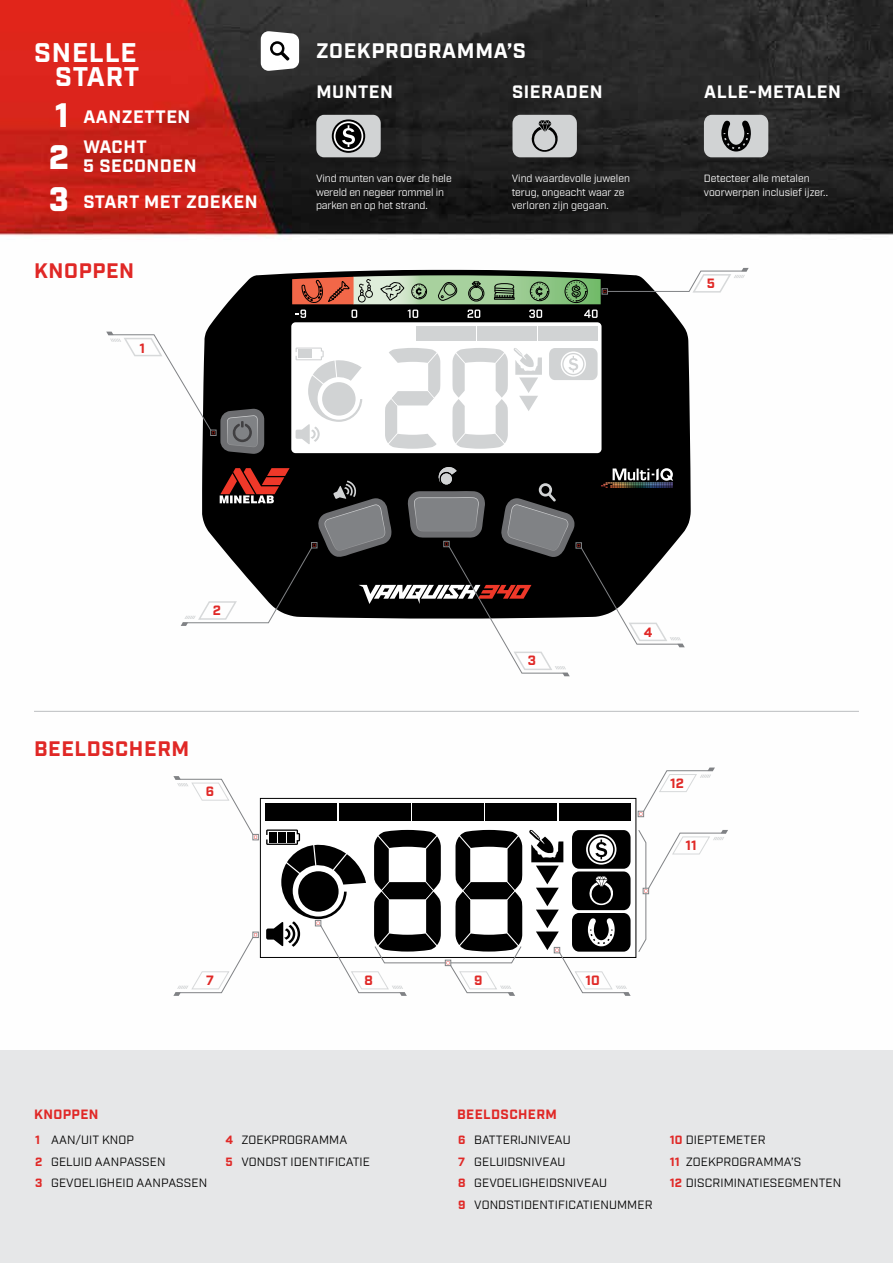
<style>
.page{position:relative;width:893px;height:1263px;background:#fff}
.page>*{position:absolute;margin:0;border:0;box-sizing:border-box;transform-origin:0 0}
.t1{font:900 33px/42px "Industry";color:#fff}
.t2{font:700 27px/24px "Industry";letter-spacing:.03em;color:#fff;text-align:right}
.t3{font:700 21px "Industry";letter-spacing:.03em;color:#e02826}
.t4{font:700 21px "Industry";letter-spacing:.03em;color:#fff}
.t5{font:700 18px/19.5px "Industry";letter-spacing:.03em;color:#fff}
.t6{font:700 13.5px "Industry";letter-spacing:.03em;color:#e02826}
.t7{font:12px/21.5px "Industry";letter-spacing:.01em;color:#000}
.t8{font:10.5px/13.5px "Industry";letter-spacing:-.005em;color:#fff}
.s1{font-weight:900;font-size:33px}
.s2{font-weight:700;color:#e02826}
</style>
<div class="page">
<img style="left:0;top:0;width:893px;height:958px">
<div style="left:0;top:1050px;width:893px;height:213px;background:#e6e7e8"></div>
<div style="left:260px;top:798px;width:376px;height:159px;background:#fff"></div>
<div style="left:260px;top:798px;width:376px;height:160px;border:1px solid #000"></div>
<div style="left:266px;top:803px;width:71px;height:18px;background:#000"></div>
<div style="left:339px;top:803px;width:71px;height:18px;background:#000"></div>
<div style="left:412px;top:803px;width:72px;height:18px;background:#000"></div>
<div style="left:486px;top:803px;width:71px;height:18px;background:#000"></div>
<div style="left:559px;top:803px;width:71px;height:18px;background:#000"></div>
<svg style="left:173px;top:776px;width:86px;height:64px"></svg>
<svg style="left:173px;top:932px;width:86px;height:64px"></svg>
<svg style="left:529px;top:830px;width:102px;height:166px"></svg>
<svg style="left:638px;top:767px;width:77px;height:50px"></svg>
<svg style="left:266px;top:829px;width:256px;height:167px"></svg>
<svg style="left:638px;top:829px;width:90px;height:124px"></svg>
<svg style="left:106px;top:268px;width:681px;height:408px"></svg>
<svg style="left:106px;top:332px;width:158px;height:122px"></svg>
<svg style="left:181px;top:467px;width:504px;height:209px"></svg>
<svg style="left:295px;top:268px;width:454px;height:50px"></svg>
<svg style="left:316px;top:115px;width:65px;height:42px;background:#a1a2a3"></svg>
<svg style="left:704px;top:115px;width:64px;height:42px;background:#aeafb0"></svg>
<svg style="left:512px;top:115px;width:65px;height:42px;background:#babcbd"></svg>
<svg style="left:261px;top:31px;width:38px;height:40px"></svg>
<hr style="left:34px;top:711px;width:825px;height:1px;background:#bcbec0">
<h2 class="t2" style="left:34px;top:42px;width:107px">SNELLE<br>START</h2>
<h3 class="t5" style="left:55px;top:108px;width:137px"><span class="s1">1</span> AANZETTEN</h3>
<h1 class="t1" style="left:49px;top:138px;width:22px">2<br>3</h1>
<h3 class="t5" style="left:83px;top:138px;width:115px">WACHT<br>5 SECONDEN</h3>
<h3 class="t5" style="left:83px;top:193px;width:176px">START MET ZOEKEN</h3>
<h3 class="t3" style="left:34px;top:258px;width:102px">KNOPPEN</h3>
<p class="t6" style="left:139px;top:340px;width:7px">1</p>
<h3 class="t4" style="left:316px;top:38px;width:211px">ZOEKPROGRAMMA’S</h3>
<h3 class="t5" style="left:316px;top:83px;width:78px">MUNTEN</h3>
<h3 class="t5" style="left:512px;top:83px;width:92px">SIERADEN</h3>
<h3 class="t5" style="left:704px;top:83px;width:138px">ALLE-METALEN</h3>
<p class="t8" style="left:316px;top:172px;width:137px">Vind munten van over de hele wereld en negeer rommel in parken en op het strand.</p>
<p class="t8" style="left:512px;top:172px;width:120px">Vind waardevolle juwelen terug, ongeacht waar ze verloren zijn gegaan.</p>
<p class="t8" style="left:704px;top:172px;width:126px">Detecteer alle metalen voorwerpen inclusief ijzer..</p>
<p class="t6" style="left:707px;top:275px;width:10px">5</p>
<p class="t6" style="left:213px;top:603px;width:10px">2</p>
<h3 class="t3" style="left:34px;top:736px;width:157px">BEELDSCHERM</h3>
<p class="t6" style="left:206px;top:783px;width:10px">6</p>
<p class="t6" style="left:528px;top:652px;width:10px">3</p>
<p class="t6" style="left:644px;top:624px;width:10px">4</p>
<p class="t6" style="left:670px;top:776px;width:15px">12</p>
<p class="t6" style="left:685px;top:837px;width:13px">11</p>
<p class="t6" style="left:206px;top:972px;width:9px">7</p>
<p class="t6" style="left:364px;top:972px;width:10px">8</p>
<p class="t6" style="left:474px;top:972px;width:10px">9</p>
<p class="t6" style="left:586px;top:972px;width:16px">10</p>
<p class="t6" style="left:34px;top:1106px;width:66px">KNOPPEN</p>
<p class="t7" style="left:35px;top:1129px;width:174px"><span class="s2">1</span> AAN/UIT KNOP<br><span class="s2">2</span> GELUID AANPASSEN<br><span class="s2">3</span> GEVOELIGHEID AANPASSEN</p>
<p class="t7" style="left:225px;top:1129px;width:146px"><span class="s2">4</span> ZOEKPROGRAMMA<br><span class="s2">5</span> VONDST IDENTIFICATIE</p>
<p class="t6" style="left:457px;top:1106px;width:101px">BEELDSCHERM</p>
<p class="t7" style="left:458px;top:1129px;width:196px"><span class="s2">6</span> BATTERIJNIVEAU<br><span class="s2">7</span> GELUIDSNIVEAU<br><span class="s2">8</span> GEVOELIGHEIDSNIVEAU<br><span class="s2">9</span> VONDSTIDENTIFICATIENUMMER</p>
<p class="t7" style="left:670px;top:1129px;width:173px"><span class="s2">10</span> DIEPTEMETER<br><span class="s2">11</span> ZOEKPROGRAMMA’S<br><span class="s2">12</span> DISCRIMINATIESEGMENTEN</p>
</div>
